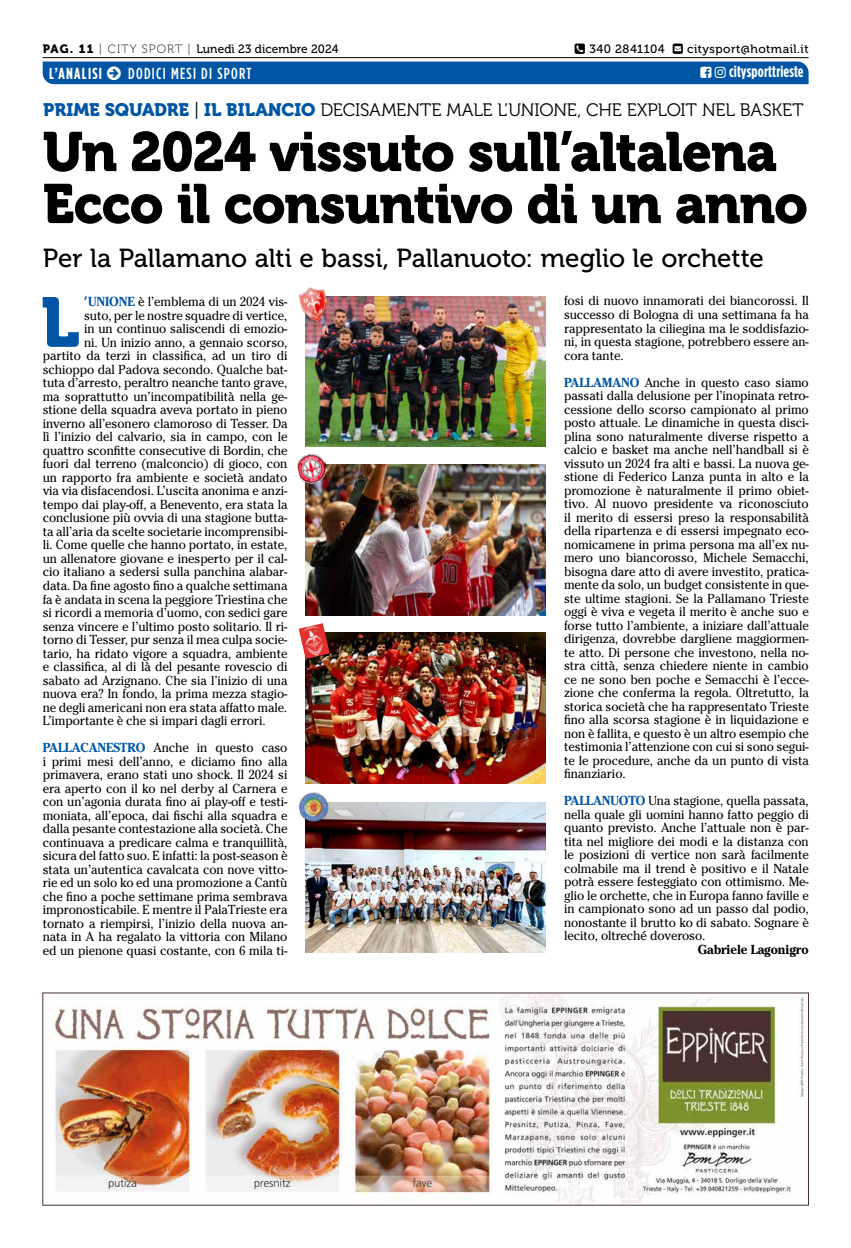
<style>
.page{position:relative;width:851px;height:1248px;background:#fff}
.page>*{position:absolute;margin:0;border:0;box-sizing:border-box;transform-origin:0 0}
.t1{font:69.6px "Museo 900";color:#0056a4;scale:.95 1}
.t2{font:55px/52px "Museo 900";letter-spacing:-.02em;color:#000}
.t3{font:26px "Museo 500";color:#000}
.t4{font:18px "Museo 300";letter-spacing:-.01em;color:#000}
.t5{font:500 16px "Gotham Condensed";letter-spacing:.08em;color:#fff}
.t6{font:700 16px "Gotham Condensed";letter-spacing:.01em;color:#fff}
.t7{font:700 16px "Gotham Condensed";letter-spacing:.08em;color:#fff}
.t8{font:13px/13.5px "Cheltenham Std";letter-spacing:-.01em;color:#000;text-align:justify;scale:.95 1}
.t9{font:700 13px "Cheltenham Std";letter-spacing:-.01em;color:#000;scale:.95 1}
.t10{font:12px "Museo 500";letter-spacing:.01em;color:#000}
.t11{font:12px "Museo 500";letter-spacing:.04em;color:#000}
.s1{font-family:"Museo 900"}
.s2{font-family:"Museo 100"}
.s3{font-family:"Museo 900";color:#0056a4}
.s4{font-weight:700;color:#0056a4}
</style>
<div class="page">
<hr style="left:43px;top:57px;width:765px;height:1px;background:#000">
<img style="left:305px;top:296px;width:240px;height:150px">
<img style="left:305px;top:633px;width:240px;height:150px">
<img style="left:305px;top:464px;width:240px;height:151px">
<img style="left:305px;top:802px;width:240px;height:150px">
<img style="left:298px;top:287px;width:33px;height:38px">
<img style="left:297px;top:453px;width:32px;height:33px">
<img style="left:298px;top:623px;width:31px;height:36px">
<img style="left:298px;top:792px;width:35px;height:35px">
<img style="left:54px;top:994px;width:750px;height:209px">
<div style="left:43px;top:61px;width:765px;height:23px;background:#0056a4"></div>
<p class="t10" style="left:43px;top:43px;width:297px"><span class="s1">PAG. 11</span> <span class="s2">| CITY SPORT |</span> Lunedì 23 dicembre 2024</p>
<p class="t11" style="left:589px;top:42px;width:77px">340 2841104</p>
<p class="t11" style="left:687px;top:42px;width:123px">citysport@hotmail.it</p>
<p class="t7" style="left:49px;top:64px;width:54px">L’ANALISI</p>
<p class="t5" style="left:128px;top:64px;width:125px">DODICI MESI DI SPORT</p>
<p class="t6" style="left:729px;top:63px;width:76px">citysporttrieste</p>
<h3 class="t4" style="left:43px;top:100px;width:761px"><span class="s3">PRIME SQUADRE</span> | <span class="s3">IL BILANCIO</span> DECISAMENTE MALE L’UNIONE, CHE EXPLOIT NEL BASKET</h3>
<h2 class="t2" style="left:43px;top:126px;width:766px">Un 2024 vissuto sull’altalena<br>Ecco il consuntivo di un anno</h2>
<h3 class="t3" style="left:43px;top:243px;width:722px">Per la Pallamano alti e bassi, Pallanuoto: meglio le orchette</h3>
<h1 class="t1" style="left:41px;top:283px;width:42px">L</h1>
<p class="t8" style="left:84px;top:295px;width:215px"><span class="s3">’</span><span class="s4">UNIONE</span> è l’emblema di un 2024 vis-</p>
<p class="t8" style="left:84px;top:308px;width:215px">suto, per le nostre squadre di vertice,</p>
<p class="t8" style="left:84px;top:322px;width:215px">in un continuo saliscendi di emozio-</p>
<p class="t8" style="left:84px;top:335px;width:215px">ni. Un inizio anno, a gennaio scorso,</p>
<p class="t8" style="left:43px;top:349px;width:259px">partito da terzi in classifica, ad un tiro di</p>
<p class="t8" style="left:43px;top:362px;width:259px">schioppo dal Padova secondo. Qualche bat-</p>
<p class="t8" style="left:43px;top:376px;width:259px">tuta d’arresto, peraltro neanche tanto grave,</p>
<p class="t8" style="left:43px;top:389px;width:259px">ma soprattutto un’incompatibilità nella ge-</p>
<p class="t8" style="left:43px;top:403px;width:259px">stione della squadra aveva portato in pieno</p>
<p class="t8" style="left:43px;top:416px;width:259px">inverno all’esonero clamoroso di Tesser. Da</p>
<p class="t8" style="left:43px;top:430px;width:259px">lì l’inizio del calvario, sia in campo, con le</p>
<p class="t8" style="left:43px;top:443px;width:259px">quattro sconfitte consecutive di Bordin, che</p>
<p class="t8" style="left:43px;top:457px;width:259px">fuori dal terreno (malconcio) di gioco, con</p>
<p class="t8" style="left:43px;top:470px;width:259px">un rapporto fra ambiente e società andato</p>
<p class="t8" style="left:43px;top:484px;width:259px">via via disfacendosi. L’uscita anonima e anzi-</p>
<p class="t8" style="left:43px;top:497px;width:259px">tempo dai play-off, a Benevento, era stata la</p>
<p class="t8" style="left:43px;top:511px;width:259px">conclusione più ovvia di una stagione butta-</p>
<p class="t8" style="left:43px;top:524px;width:259px">ta all’aria da scelte societarie incomprensibi-</p>
<p class="t8" style="left:43px;top:538px;width:259px">li. Come quelle che hanno portato, in estate,</p>
<p class="t8" style="left:43px;top:551px;width:259px">un allenatore giovane e inesperto per il cal-</p>
<p class="t8" style="left:43px;top:565px;width:259px">cio italiano a sedersi sulla panchina alabar-</p>
<p class="t8" style="left:43px;top:578px;width:259px">data. Da fine agosto fino a qualche settimana</p>
<p class="t8" style="left:43px;top:592px;width:259px">fa è andata in scena la peggiore Triestina che</p>
<p class="t8" style="left:43px;top:605px;width:259px">si ricordi a memoria d’uomo, con sedici gare</p>
<p class="t8" style="left:43px;top:619px;width:259px">senza vincere e l’ultimo posto solitario. Il ri-</p>
<p class="t8" style="left:43px;top:632px;width:259px">torno di Tesser, pur senza il mea culpa socie-</p>
<p class="t8" style="left:43px;top:646px;width:259px">tario, ha ridato vigore a squadra, ambiente</p>
<p class="t8" style="left:43px;top:659px;width:259px">e classifica, al di là del pesante rovescio di</p>
<p class="t8" style="left:43px;top:673px;width:259px">sabato ad Arzignano. Che sia l’inizio di una</p>
<p class="t8" style="left:43px;top:686px;width:259px">nuova era? In fondo, la prima mezza stagio-</p>
<p class="t8" style="left:43px;top:700px;width:259px">ne degli americani non era stata affatto male.</p>
<p class="t8" style="left:43px;top:713px;width:236px">L’importante è che si impari dagli errori.</p>
<p class="t8" style="left:43px;top:740px;width:259px"><span class="s4">PALLACANESTRO</span> Anche in questo caso i primi mesi dell’anno, e diciamo fino alla primavera, erano stati uno shock. Il 2024 si era aperto con il ko nel derby al Carnera e con un’agonia durata fino ai play-off e testi&shy;moniata, all’epoca, dai fischi alla squadra e dalla pesante contestazione alla società. Che continuava a predicare calma e tranquillità, sicura del fatto suo. E infatti: la post-season è stata un’autentica cavalcata con nove vitto&shy;rie ed un solo ko ed una promozione a Cantù che fino a poche settimane prima sembrava impronosticabile. E mentre il PalaTrieste era tornato a riempirsi, l’inizio della nuova an&shy;nata in A ha regalato la vittoria con Milano ed un pienone quasi costante, con 6 mila ti-</p>
<p class="t8" style="left:564px;top:294px;width:259px">fosi di nuovo innamorati dei biancorossi. Il successo di Bologna di una settimana fa ha rappresentato la ciliegina ma le soddisfazio&shy;ni, in questa stagione, potrebbero essere an&shy;cora tante.</p>
<p class="t8" style="left:564px;top:375px;width:259px"><span class="s4">PALLAMANO</span> Anche in questo caso siamo passati dalla delusione per l’inopinata retro&shy;cessione dello scorso campionato al primo posto attuale. Le dinamiche in questa disci&shy;plina sono naturalmente diverse rispetto a calcio e basket ma anche nell’handball si è vissuto un 2024 fra alti e bassi. La nuova ge&shy;stione di Federico Lanza punta in alto e la promozione è naturalmente il primo obiet&shy;tivo. Al nuovo presidente va riconosciuto il merito di essersi preso la responsabilità della ripartenza e di essersi impegnato eco&shy;nomicamene in prima persona ma all’ex nu&shy;mero uno biancorosso, Michele Semacchi, bisogna dare atto di avere investito, pratica&shy;mente da solo, un budget consistente in que&shy;ste ultime stagioni. Se la Pallamano Trieste oggi è viva e vegeta il merito è anche suo e forse tutto l’ambiente, a iniziare dall’attuale dirigenza, dovrebbe dargliene maggiormen&shy;te atto. Di persone che investono, nella no&shy;stra città, senza chiedere niente in cambio ce ne sono ben poche e Semacchi è l’ecce&shy;zione che conferma la regola. Oltretutto, la storica società che ha rappresentato Trieste fino alla scorsa stagione è in liquidazione e non è fallita, e questo è un altro esempio che testimonia l’attenzione con cui si sono segui&shy;te le procedure, anche da un punto di vista finanziario.</p>
<p class="t8" style="left:564px;top:794px;width:259px"><span class="s4">PALLANUOTO</span> Una stagione, quella passata, nella quale gli uomini hanno fatto peggio di quanto previsto. Anche l’attuale non è par&shy;tita nel migliore dei modi e la distanza con le posizioni di vertice non sarà facilmente colmabile ma il trend è positivo e il Natale potrà essere festeggiato con ottimismo. Me&shy;glio le orchette, che in Europa fanno faville e in campionato sono ad un passo dal podio, nonostante il brutto ko di sabato. Sognare è lecito, oltreché doveroso.</p>
<p class="t9" style="left:697px;top:941px;width:118px">Gabriele Lagonigro</p>
</div>
